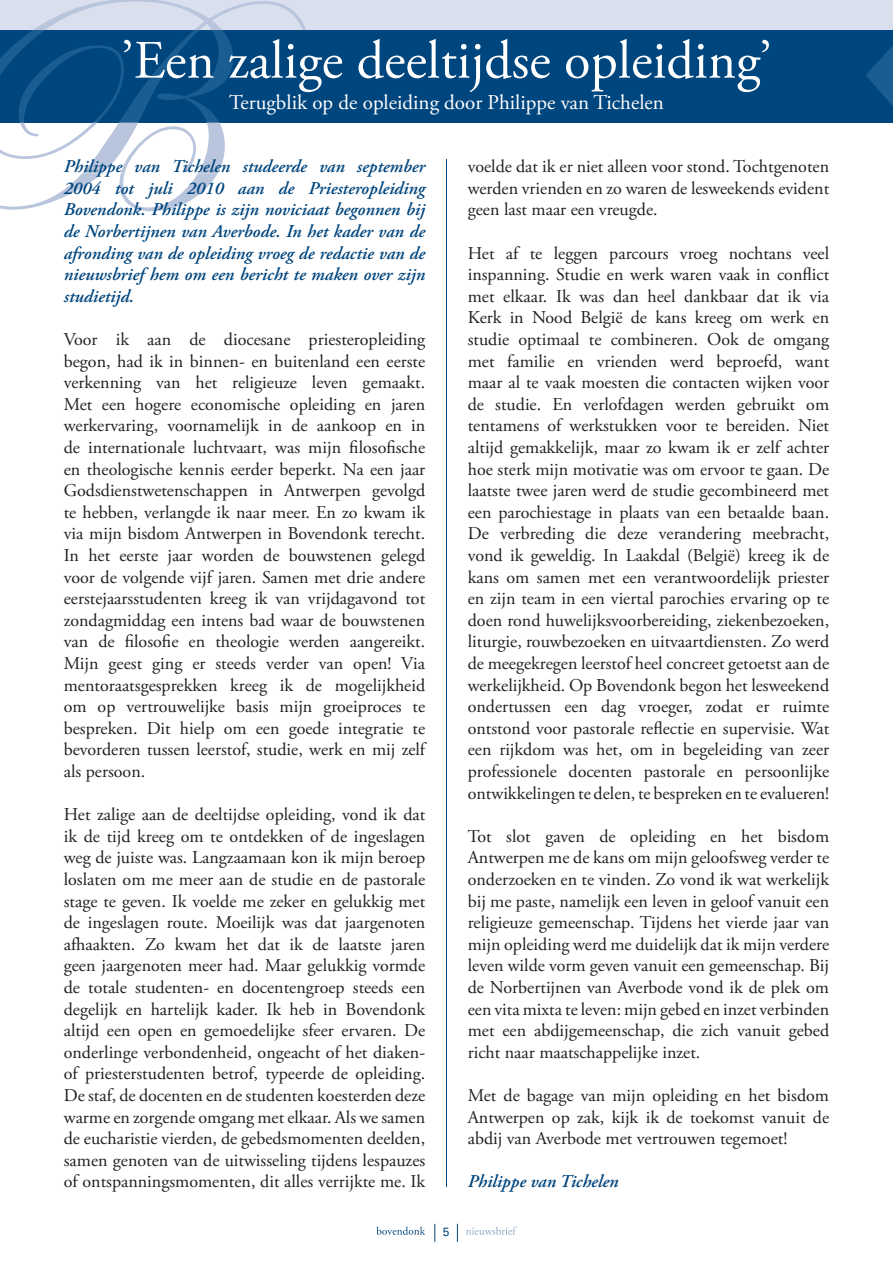
<style>
.page{position:relative;width:893px;height:1263px;background:#fff}
.page>*{position:absolute;margin:0;border:0;box-sizing:border-box;transform-origin:0 0}
.t1{font:54px "Adobe Garamond Pro";color:#fff}
.t2{font:21px "Adobe Garamond Pro";color:#fff}
.t3{font:18px/21.6px "Adobe Garamond Pro";color:#231f20;text-align:justify}
.t4{font:italic 600 18px/21.6px "Adobe Garamond Pro";color:#00467e;text-align:justify}
.t5{font:12px "Univers LT Std";color:#00467e}
</style>
<div class="page">
<div style="left:0;top:0;width:893px;height:30px;background:#d9dfec"></div>
<div style="left:0;top:30px;width:893px;height:92px;background:#00467e"></div>
<svg style="left:866px;top:46px;width:27px;height:60px"></svg>
<hr style="left:446px;top:159px;width:1px;height:1027px;background:#00467e">
<svg style="left:377px;top:1226px;width:48px;height:9px"></svg>
<svg style="left:466px;top:1226px;width:51px;height:9px"></svg>
<svg style="left:435px;top:1224px;width:1px;height:18px"></svg>
<svg style="left:457px;top:1224px;width:1px;height:18px"></svg>
<svg style="left:0;top:0;width:308px;height:211px"></svg>
<p class="t1" style="left:121px;top:28px;width:652px">’Een zalige deeltijdse opleiding’</p>
<p class="t2" style="left:229px;top:89px;width:436px">Terugblik op de opleiding door Philippe van Tichelen</p>
<p class="t4" style="left:64px;top:156px;width:363px">Philippe van Tichelen studeerde van september 2004 tot juli 2010 aan de Priesteropleiding Bovendonk. Philippe is zijn noviciaat begonnen bij de Norbertijnen van Averbode. In het kader van de afronding van de opleiding vroeg de redactie van de nieuwsbrief hem om een bericht te maken over zijn studietijd.</p>
<p class="t3" style="left:64px;top:329px;width:363px">Voor ik aan de diocesane priesteropleiding begon, had ik in binnen- en buitenland een eerste verkenning van het religieuze leven gemaakt.<br>Met een hogere economische opleiding en jaren werkervaring, voornamelijk in de aankoop en in de internationale luchtvaart, was mijn filosofische en theologische kennis eerder beperkt. Na een jaar Godsdienstwetenschappen in Antwerpen gevolgd te hebben, verlangde ik naar meer. En zo kwam ik via mijn bisdom Antwerpen in Bovendonk terecht.<br>In het eerste jaar worden de bouwstenen gelegd voor de volgende vijf jaren. Samen met drie andere eerstejaarsstudenten kreeg ik van vrijdagavond tot zondagmiddag een intens bad waar de bouwstenen van de filosofie en theologie werden aangereikt.<br>Mijn geest ging er steeds verder van open! Via mentoraatsgesprekken kreeg ik de mogelijkheid om op vertrouwelijke basis mijn groeiproces te bespreken. Dit hielp om een goede integratie te bevorderen tussen leerstof, studie, werk en mij zelf als persoon.</p>
<p class="t3" style="left:64px;top:804px;width:363px">Het zalige aan de deeltijdse opleiding, vond ik dat ik de tijd kreeg om te ontdekken of de ingeslagen weg de juiste was. Langzaamaan kon ik mijn beroep loslaten om me meer aan de studie en de pastorale stage te geven. Ik voelde me zeker en gelukkig met de ingeslagen route. Moeilijk was dat jaargenoten afhaakten. Zo kwam het dat ik de laatste jaren geen jaargenoten meer had. Maar gelukkig vormde de totale studenten- en docentengroep steeds een degelijk en hartelijk kader. Ik heb in Bovendonk altijd een open en gemoedelijke sfeer ervaren. De onderlinge verbondenheid, ongeacht of het diaken&shy;of priesterstudenten betrof, typeerde de opleiding.<br>De staf, de docenten en de studenten koesterden deze warme en zorgende omgang met elkaar. Als we samen de eucharistie vierden, de gebedsmomenten deelden, samen genoten van de uitwisseling tijdens lespauzes of ontspanningsmomenten, dit alles verrijkte me. Ik</p>
<p class="t5" style="left:443px;top:1225px;width:8px">5</p>
<p class="t3" style="left:468px;top:156px;width:363px">voelde dat ik er niet alleen voor stond. Tochtgenoten werden vrienden en zo waren de lesweekends evident geen last maar een vreugde.</p>
<p class="t3" style="left:468px;top:243px;width:363px">Het af te leggen parcours vroeg nochtans veel inspanning. Studie en werk waren vaak in conflict met elkaar. Ik was dan heel dankbaar dat ik via Kerk in Nood België de kans kreeg om werk en studie optimaal te combineren. Ook de omgang met familie en vrienden werd beproefd, want maar al te vaak moesten die contacten wijken voor de studie. En verlofdagen werden gebruikt om tentamens of werkstukken voor te bereiden. Niet altijd gemakkelijk, maar zo kwam ik er zelf achter hoe sterk mijn motivatie was om ervoor te gaan. De laatste twee jaren werd de studie gecombineerd met een parochiestage in plaats van een betaalde baan.<br>De verbreding die deze verandering meebracht, vond ik geweldig. In Laakdal (België) kreeg ik de kans om samen met een verantwoordelijk priester en zijn team in een viertal parochies ervaring op te doen rond huwelijksvoorbereiding, ziekenbezoeken, liturgie, rouwbezoeken en uitvaartdiensten. Zo werd de meegekregen leerstof heel concreet getoetst aan de werkelijkheid. Op Bovendonk begon het lesweekend ondertussen een dag vroeger, zodat er ruimte ontstond voor pastorale reflectie en supervisie. Wat een rijkdom was het, om in begeleiding van zeer professionele docenten pastorale en persoonlijke ontwikkelingen te delen, te bespreken en te evalueren!</p>
<p class="t3" style="left:468px;top:826px;width:363px">Tot slot gaven de opleiding en het bisdom Antwerpen me de kans om mijn geloofsweg verder te onderzoeken en te vinden. Zo vond ik wat werkelijk bij me paste, namelijk een leven in geloof vanuit een religieuze gemeenschap. Tijdens het vierde jaar van mijn opleiding werd me duidelijk dat ik mijn verdere leven wilde vorm geven vanuit een gemeenschap. Bij de Norbertijnen van Averbode vond ik de plek om een vita mixta te leven: mijn gebed en inzet verbinden met een abdijgemeenschap, die zich vanuit gebed richt naar maatschappelijke inzet.</p>
<p class="t3" style="left:468px;top:1085px;width:363px">Met de bagage van mijn opleiding en het bisdom Antwerpen op zak, kijk ik de toekomst vanuit de abdij van Averbode met vertrouwen tegemoet!</p>
<p class="t4" style="left:468px;top:1171px;width:152px">Philippe van Tichelen</p>
</div>
